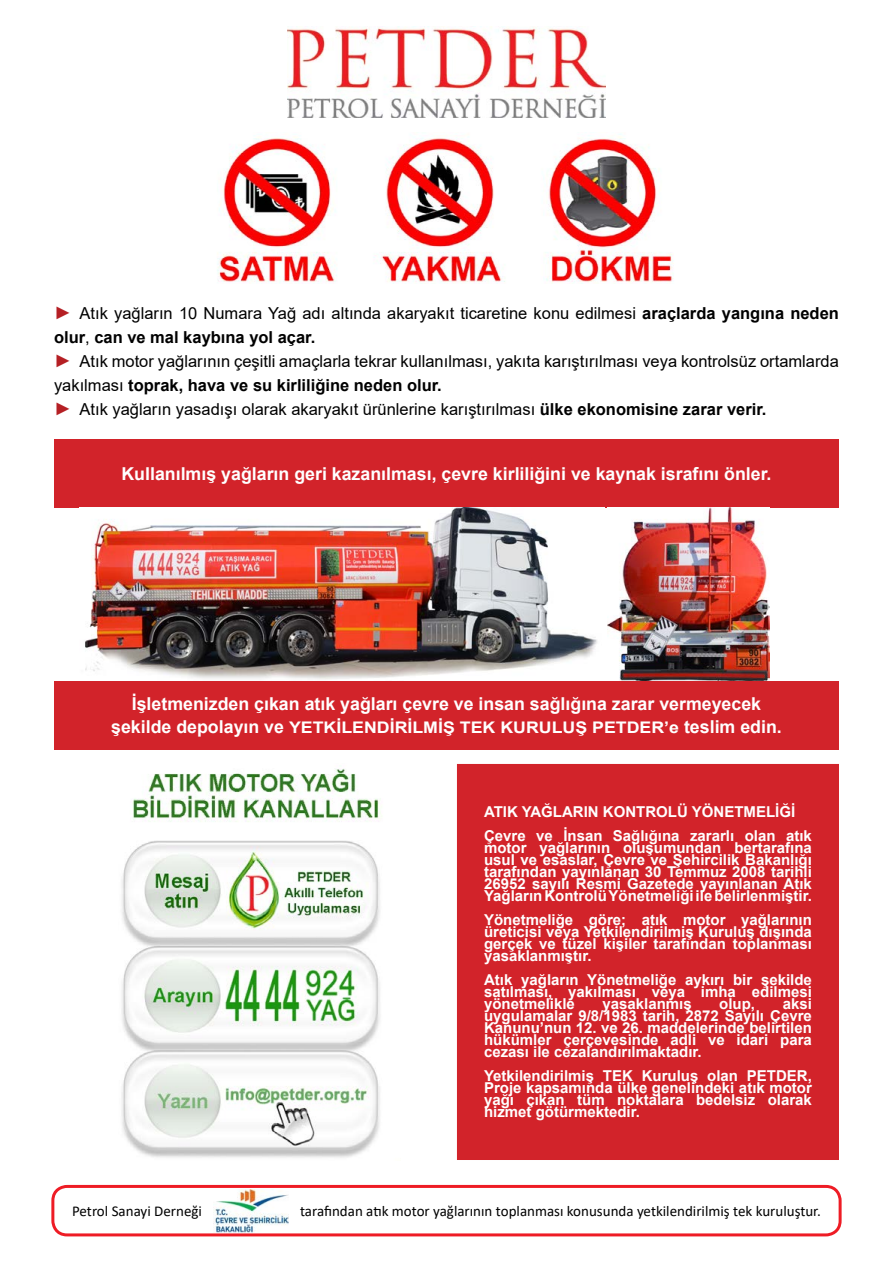
<style>
.page{position:relative;width:893px;height:1263px;background:#fff}
.page>*{position:absolute;margin:0;border:0;box-sizing:border-box;transform-origin:0 0}
.t1{font:700 17.7px "Arial";color:#fff}
.t2{font:16.5px/24px "Arial";color:#000}
.t3{font:700 16.05px "Arial";color:#fff;scale:1.11 1}
.t4{font:700 15px/12px "Arial";color:#fff;text-align:justify}
.t5{font:15px "Calibri";color:#000}
.s1{font-size:18px;color:#b51f24}
.s2{font-weight:700}
.s3{font-size:17.7px}
</style>
<div class="page">
<img style="left:288px;top:27px;width:317px;height:91px">
<img style="left:217px;top:134px;width:457px;height:149px">
<div style="left:54px;top:440px;width:785px;height:68px;background:#d2232a"></div>
<div style="left:54px;top:681px;width:785px;height:68px;background:#d2232a"></div>
<div style="left:457px;top:764px;width:382px;height:396px;background:#d2232a"></div>
<img style="left:214px;top:1189px;width:74px;height:43px">
<div style="left:51px;top:1185px;width:791px;height:51px;border:3px solid #ee1c25;border-radius:14px"></div>
<img style="left:121px;top:769px;width:261px;height:389px">
<img style="left:80px;top:507px;width:524px;height:173px">
<img style="left:608px;top:507px;width:162px;height:174px">
<p class="t2" style="left:54px;top:301px;width:786px"><span class="s1">►</span> Atık yağların 10 Numara Yağ adı altında akaryakıt ticaretine konu edilmesi <span class="s2">araçlarda yangına neden olur</span>, <span class="s2">can ve mal kaybına yol açar.<br></span><span class="s1">►</span> Atık motor yağlarının çeşitli amaçlarla tekrar kullanılması, yakıta karıştırılması veya kontrolsüz ortamlarda yakılması <span class="s2">toprak, hava ve su kirliliğine neden olur.<br></span><span class="s1">►</span> Atık yağların yasadışı olarak akaryakıt ürünlerine karıştırılması <span class="s2">ülke ekonomisine zarar verir.</span></p>
<p class="t1" style="left:121px;top:462px;width:652px">Kullanılmış yağların geri kazanılması, çevre kirliliğini ve kaynak israfını önler.</p>
<p class="t1" style="left:132px;top:692px;width:631px">İşletmenizden çıkan atık yağları çevre ve insan sağlığına zarar vermeyecek</p>
<p class="t3" style="left:111px;top:716px;width:606px"><span class="s3">şekilde depolayın ve</span> YETKİLENDİRİLMİŞ TEK KURULUŞ PETDER’e <span class="s3">teslim edin.</span></p>
<p class="t4" style="left:484px;top:800px;width:329px;line-height:24px">ATIK YAĞLARIN KONTROLÜ YÖNETMELİĞİ<br>Çevre ve İnsan Sağlığına zararlı olan atık</p>
<p class="t4" style="left:484px;top:842px;width:329px">motor yağlarının oluşumundan bertarafına usul ve esaslar, Çevre ve Şehircilik Bakanlığı tarafından yayınlanan 30 Temmuz 2008 tarihli 26952 sayılı Resmi Gazetede yayınlanan Atık Yağların Kontrolü Yönetmeliği ile belirlenmiştir.</p>
<p class="t4" style="left:484px;top:914px;width:329px">Yönetmeliğe göre; atık motor yağlarının üreticisi veya Yetkilendirilmiş Kuruluş dışında gerçek ve tüzel kişiler tarafından toplanması yasaklanmıştır.</p>
<p class="t4" style="left:484px;top:974px;width:329px">Atık yağların Yönetmeliğe aykırı bir şekilde satılması, yakılması veya imha edilmesi yönetmelikle</p>
<p class="t4" style="left:484px;top:998px;width:329px;text-indent:299px">aksi uygulamalar 9/8/1983 tarih, 2872 Sayılı Çevre Kanunu’nun 12. ve 26. maddelerinde belirtilen hükümler çerçevesinde adli ve idari para cezası ile cezalandırılmaktadır.</p>
<p class="t4" style="left:484px;top:1070px;width:329px">Yetkilendirilmiş TEK Kuruluş olan PETDER, Proje kapsamında ülke genelindeki atık motor yağı çıkan tüm noktalara bedelsiz olarak hizmet götürmektedir.</p>
<p class="t4" style="left:602px;top:998px;width:91px">yasaklanmış</p>
<p class="t4" style="left:719px;top:998px;width:37px">olup,</p>
<p class="t5" style="left:72px;top:1200px;width:131px">Petrol Sanayi Derneği</p>
<p class="t5" style="left:300px;top:1201px;width:522px">tarafından atık motor yağlarının toplanması konusunda yetkilendirilmiş tek kuruluştur.</p>
</div>
